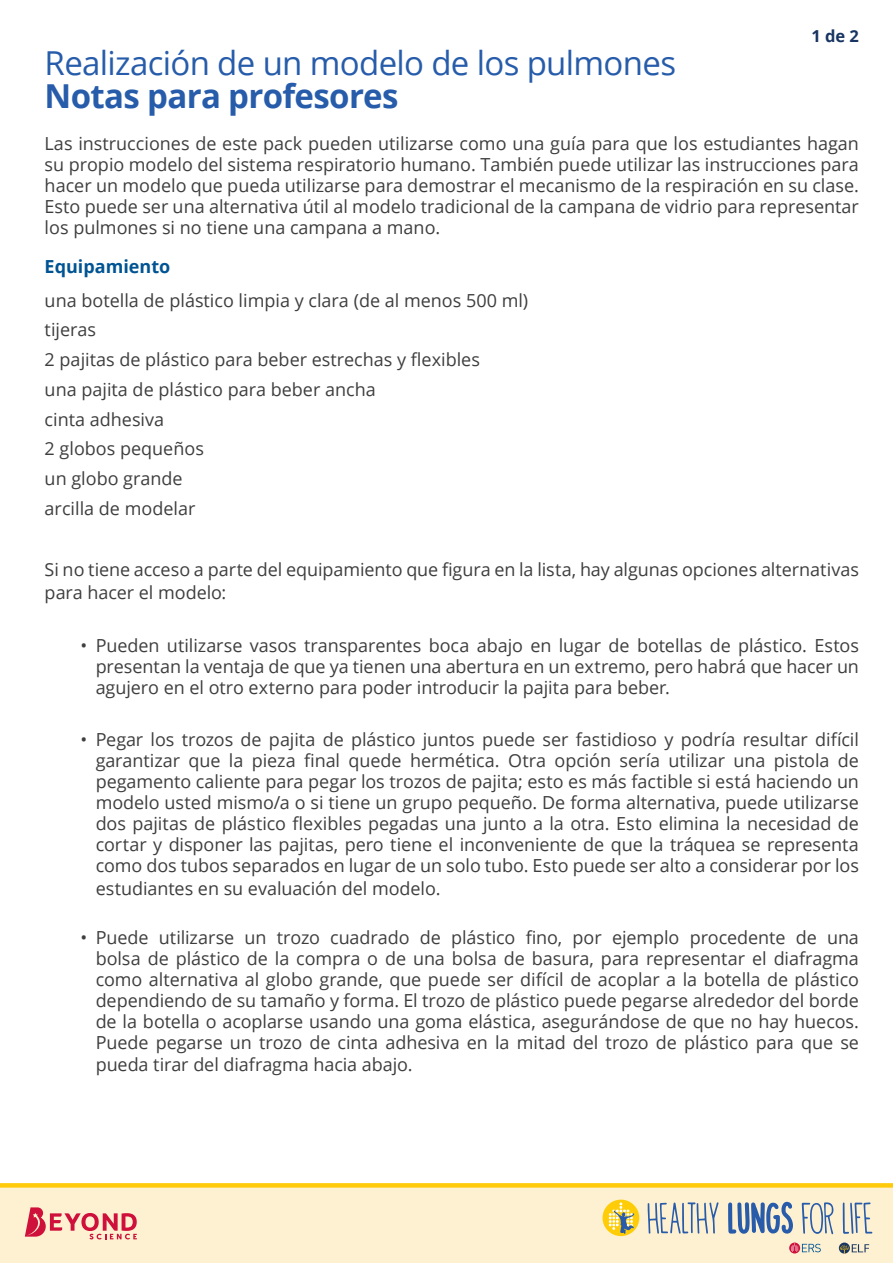
<style>
.page{position:relative;width:893px;height:1263px;background:#fff}
.page>*{position:absolute;margin:0;border:0;box-sizing:border-box;transform-origin:0 0}
.Page_Title{font:33px/33px "Open Sans";letter-spacing:-.02em;color:#275caa}
.t1{font:18px/21.1px "Open Sans";color:#3e3e3f;text-align:justify}
.Heading_3{font:700 18px "Open Sans";color:#005493}
.t2{font:700 16.5px "Open Sans";color:#183562}
.s1{font-weight:700}
</style>
<div class="page">
<svg style="left:0;top:1183px;width:893px;height:80px;background:#fceec4"></svg>
<svg style="left:25px;top:1207px;width:112px;height:32px;background:#eca19c"></svg>
<svg style="left:648px;top:1202px;width:70px;height:32px;background:#c4c8c6"></svg>
<svg style="left:728px;top:1202px;width:65px;height:32px;background:#8ba0bb"></svg>
<svg style="left:843px;top:1202px;width:29px;height:32px"></svg>
<svg style="left:802px;top:1202px;width:31px;height:32px"></svg>
<svg style="left:602px;top:1199px;width:37px;height:37px"></svg>
<svg style="left:609px;top:1202px;width:25px;height:32px"></svg>
<svg style="left:839px;top:1242px;width:11px;height:11px"></svg>
<svg style="left:839px;top:1244px;width:30px;height:9px"></svg>
<div style="left:789px;top:1242px;width:11px;height:11px;background:#cf103b;border-radius:50%"></div>
<svg style="left:791px;top:1243px;width:30px;height:9px"></svg>
<p class="Page_Title" style="left:45px;top:45px;width:633px">Realización de un modelo de los pulmones<br><span class="s1">Notas para profesores</span></p>
<p class="t2" style="left:811px;top:24px;width:49px">1 de 2</p>
<p class="t1" style="left:45px;top:133px;width:816px">Las instrucciones de este pack pueden utilizarse como una guía para que los estudiantes hagan su propio modelo del sistema respiratorio humano. También puede utilizar las instrucciones para hacer un modelo que pueda utilizarse para demostrar el mecanismo de la respiración en su clase.<br>Esto puede ser una alternativa útil al modelo tradicional de la campana de vidrio para representar los pulmones si no tiene una campana a mano.</p>
<p class="Heading_3" style="left:45px;top:253px;width:127px">Equipamiento</p>
<p class="t1" style="left:45px;top:289px;width:485px">una botella de plástico limpia y clara (de al menos 500 ml)</p>
<p class="t1" style="left:45px;top:319px;width:53px">tijeras</p>
<p class="t1" style="left:45px;top:349px;width:437px">2 pajitas de plástico para beber estrechas y flexibles</p>
<p class="t1" style="left:45px;top:378px;width:333px">una pajita de plástico para beber ancha</p>
<p class="t1" style="left:45px;top:408px;width:121px">cinta adhesiva</p>
<p class="t1" style="left:45px;top:438px;width:161px">2 globos pequeños</p>
<p class="t1" style="left:45px;top:468px;width:140px">un globo grande</p>
<p class="t1" style="left:45px;top:497px;width:152px">arcilla de modelar</p>
<p class="t1" style="left:45px;top:558px;width:816px;line-height:22.5px">Si no tiene acceso a parte del equipamiento que figura en la lista, hay algunas opciones alternativas para hacer el modelo:</p>
<p class="t1" style="left:96px;top:635px;width:765px;text-indent:-15px">• Pueden utilizarse vasos transparentes boca abajo en lugar de botellas de plástico. Estos presentan la ventaja de que ya tienen una abertura en un extremo, pero habrá que hacer un agujero en el otro externo para poder introducir la pajita para beber.</p>
<p class="t1" style="left:96px;top:729px;width:765px;text-indent:-15px">• Pegar los trozos de pajita de plástico juntos puede ser fastidioso y podría resultar difícil garantizar que la pieza final quede hermética. Otra opción sería utilizar una pistola de pegamento caliente para pegar los trozos de pajita; esto es más factible si está haciendo un modelo usted mismo/a o si tiene un grupo pequeño. De forma alternativa, puede utilizarse dos pajitas de plástico flexibles pegadas una junto a la otra. Esto elimina la necesidad de cortar y disponer las pajitas, pero tiene el inconveniente de que la tráquea se representa como dos tubos separados en lugar de un solo tubo. Esto puede ser alto a considerar por los estudiantes en su evaluación del modelo.</p>
<p class="t1" style="left:96px;top:926px;width:765px;text-indent:-15px">• Puede utilizarse un trozo cuadrado de plástico fino, por ejemplo procedente de una bolsa de plástico de la compra o de una bolsa de basura, para representar el diafragma como alternativa al globo grande, que puede ser difícil de acoplar a la botella de plástico dependiendo de su tamaño y forma. El trozo de plástico puede pegarse alrededor del borde de la botella o acoplarse usando una goma elástica, asegurándose de que no hay huecos.<br>Puede pegarse un trozo de cinta adhesiva en la mitad del trozo de plástico para que se pueda tirar del diafragma hacia abajo.</p>
</div>
